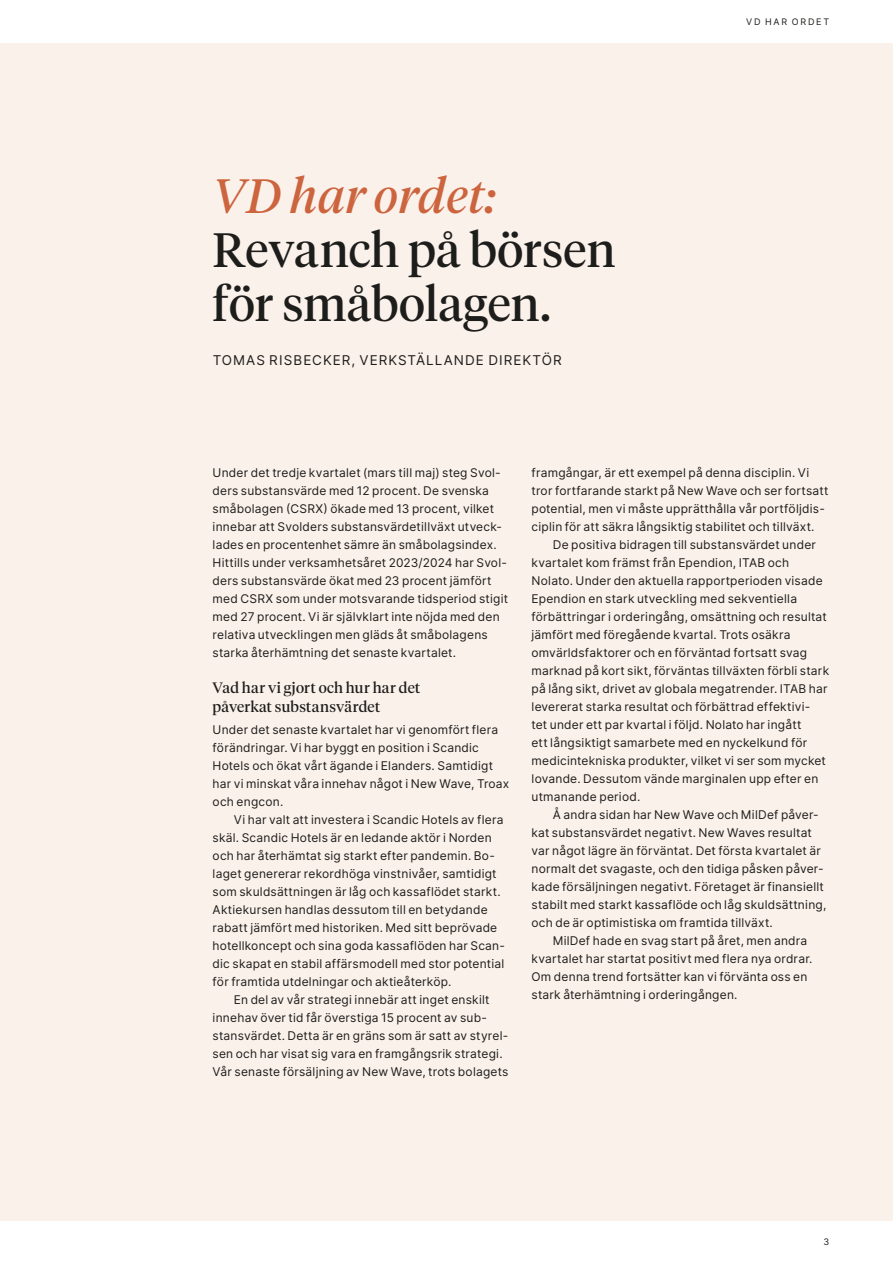
<style>
.page{position:relative;width:893px;height:1263px;background:#fff}
.page>*{position:absolute;margin:0;border:0;box-sizing:border-box;transform-origin:0 0}
.t1{font:48px/54px "Tiempos Headline";letter-spacing:.005em;color:#1d1d1b}
.t2{font:italic 48px "Tiempos Headline";letter-spacing:.01em;color:#cc643d}
.t3{font:15px/18.8px "Tiempos Headline";letter-spacing:.02em;color:#1d1d1b}
.t4{font:13.5px "Inter";letter-spacing:.08em;color:#1d1d1b}
.t5{font:12px/18px "Inter";letter-spacing:.02em;color:#1d1d1b}
.t6{font:9px "Inter";color:#1d1d1b}
</style>
<div class="page">
<div style="left:0;top:43px;width:893px;height:1177px;background:#fbf1eb"></div>
<h1 class="t2" style="left:213px;top:163px;width:285px">VD har ordet:</h1>
<h1 class="t1" style="left:213px;top:221px;width:404px">Revanch på börsen för småbolagen.</h1>
<p class="t4" style="left:213px;top:350px;width:351px">TOMAS RISBECKER, VERKSTÄLLANDE DIREKTÖR</p>
<p class="t6" style="left:746px;top:15px;width:27px">VD har</p>
<p class="t6" style="left:792px;top:15px;width:9px">ordet</p>
<p class="t5" style="left:213px;top:464px;width:297px">Under det tredje kvartalet (mars till maj) steg Svol&shy;ders substansvärde med 12 procent. De svenska småbolagen (CSRX) ökade med 13 procent, vilket innebar att Svolders substansvärdetillväxt utveck&shy;lades en procentenhet sämre än småbolagsindex.<br>Hittills under verksamhetsåret 2023/2024 har Svol&shy;ders substansvärde ökat med 23 procent jämfört med CSRX som under motsvarande tidsperiod stigit med 27 procent. Vi är självklart inte nöjda med den relativa utvecklingen men gläds åt småbolagens starka återhämtning det senaste kvartalet.</p>
<p class="t3" style="left:213px;top:678px;width:209px">Vad har vi gjort och hur har det påverkat substansvärdet</p>
<p class="t5" style="left:213px;top:720px;width:298px">Under det senaste kvartalet har vi genomfört flera förändringar. Vi har byggt en position i Scandic Hotels och ökat vårt ägande i Elanders. Samtidigt har vi minskat våra innehav något i New Wave, Troax och engcon.</p>
<p class="t5" style="left:213px;top:810px;width:294px;text-indent:21px">Vi har valt att investera i Scandic Hotels av flera skäl. Scandic Hotels är en ledande aktör i Norden och har återhämtat sig starkt efter pandemin. Bo&shy;laget genererar rekordhöga vinstnivåer, samtidigt som skuldsättningen är låg och kassaflödet starkt.<br>Aktiekursen handlas dessutom till en betydande rabatt jämfört med historiken. Med sitt beprövade hotellkoncept och sina goda kassaflöden har Scan&shy;dic skapat en stabil affärsmodell med stor potential för framtida utdelningar och aktieåterköp.</p>
<p class="t5" style="left:213px;top:990px;width:297px;text-indent:21px">En del av vår strategi innebär att inget enskilt innehav över tid får överstiga 15 procent av sub&shy;stansvärdet. Detta är en gräns som är satt av styrel&shy;sen och har visat sig vara en framgångsrik strategi.<br>Vår senaste försäljning av New Wave, trots bolagets</p>
<p class="t5" style="left:531px;top:464px;width:298px">framgångar, är ett exempel på denna disciplin. Vi tror fortfarande starkt på New Wave och ser fortsatt potential, men vi måste upprätthålla vår portföljdis&shy;ciplin för att säkra långsiktig stabilitet och tillväxt.</p>
<p class="t5" style="left:531px;top:536px;width:299px;text-indent:21px">De positiva bidragen till substansvärdet under kvartalet kom främst från Ependion, ITAB och Nolato. Under den aktuella rapportperioden visade Ependion en stark utveckling med sekventiella förbättringar i orderingång, omsättning och resultat jämfört med föregående kvartal. Trots osäkra omvärldsfaktorer och en förväntad fortsatt svag marknad på kort sikt, förväntas tillväxten förbli stark på lång sikt, drivet av globala megatrender. ITAB har levererat starka resultat och förbättrad effektivi-<br>tet under ett par kvartal i följd. Nolato har ingått<br>ett långsiktigt samarbete med en nyckelkund för medicintekniska produkter, vilket vi ser som mycket lovande. Dessutom vände marginalen upp efter en utmanande period.</p>
<p class="t5" style="left:553px;top:806px;width:267px">Å andra sidan har New Wave och MilDef påver-</p>
<p class="t5" style="left:531px;top:824px;width:282px">kat substansvärdet negativt. New Waves resultat</p>
<p class="t5" style="left:531px;top:842px;width:291px">var något lägre än förväntat. Det första kvartalet är</p>
<p class="t5" style="left:531px;top:860px;width:293px">normalt det svagaste, och den tidiga påsken påver-</p>
<p class="t5" style="left:531px;top:878px;width:294px">kade försäljningen negativt. Företaget är finansiellt</p>
<p class="t5" style="left:531px;top:896px;width:296px">stabilt med starkt kassaflöde och låg skuldsättning,</p>
<p class="t5" style="left:531px;top:914px;width:243px">och de är optimistiska om framtida tillväxt.</p>
<p class="t5" style="left:553px;top:932px;width:256px">MilDef hade en svag start på året, men andra</p>
<p class="t5" style="left:531px;top:950px;width:283px">kvartalet har startat positivt med flera nya ordrar.</p>
<p class="t5" style="left:531px;top:968px;width:277px">Om denna trend fortsätter kan vi förvänta oss en</p>
<p class="t5" style="left:531px;top:986px;width:208px">stark återhämtning i orderingången.</p>
<p class="t6" style="left:823px;top:1235px;width:7px">3</p>
</div>
